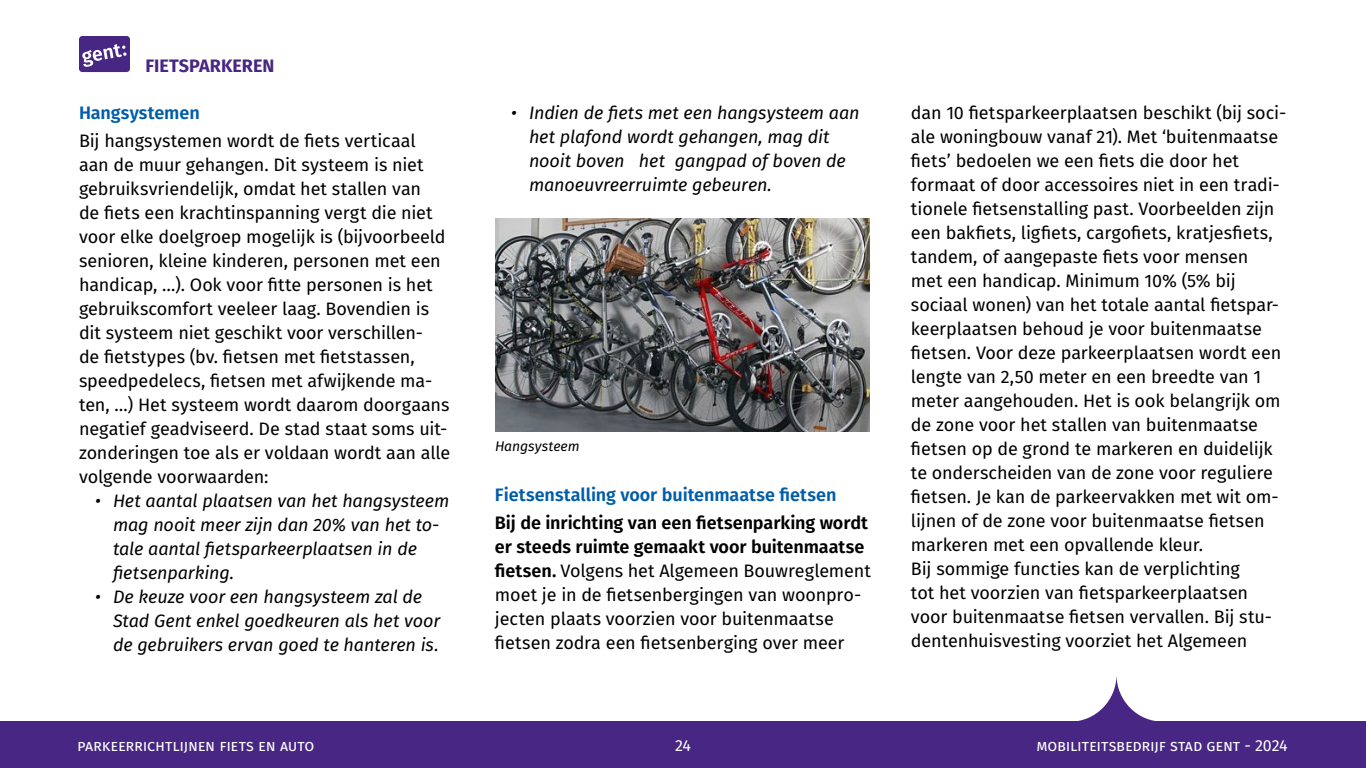
<style>
.page{position:relative;width:1366px;height:768px;background:#fff}
.page>*{position:absolute;margin:0;border:0;box-sizing:border-box;transform-origin:0 0}
.t1{font:18px/24px "Fira Sans";letter-spacing:-.01em;color:#000}
.t2{font:italic 18px/24px "Fira Sans";letter-spacing:-.005em;color:#000}
.t3{font:600 18px "Fira Sans";color:#005da9}
.t4{font:700 18px "Fira Sans";color:#482683}
.t5{font:16px "Fira Sans";letter-spacing:-.01em;color:#fff}
.t6{font:italic 14px "Fira Sans";letter-spacing:-.005em;color:#000}
.s1{font-weight:600}
</style>
<div class="page">
<svg style="left:1070px;top:676px;width:93px;height:46px"></svg>
<div style="left:0;top:722px;width:1366px;height:46px;background:#482683"></div>
<div style="left:79px;top:36px;width:51px;height:36px;background:#482683;border-radius:3px"></div>
<svg style="left:82px;top:44px;width:45px;height:23px"></svg>
<img style="left:496px;top:218px;width:374px;height:214px">
<p class="t4" style="left:146px;top:50px;width:130px">FIETSPARKEREN</p>
<p class="t3" style="left:79px;top:98px;width:122px">Hangsystemen</p>
<p class="t1" style="left:79px;top:128px;width:373px">Bij hangsystemen wordt de fiets verticaal<br>aan de muur gehangen. Dit systeem is niet gebruiksvriendelijk, omdat het stallen van<br>de fiets een krachtinspanning vergt die niet voor elke doelgroep mogelijk is (bijvoorbeeld senioren, kleine kinderen, personen met een handicap, …). Ook voor fitte personen is het gebruikscomfort veeleer laag. Bovendien is dit systeem niet geschikt voor verschillen-<br>de fietstypes (bv. fietsen met fietstassen, speedpedelecs, fietsen met afwijkende ma&shy;ten, …) Het systeem wordt daarom doorgaans negatief geadviseerd. De stad staat soms uit&shy;zonderingen toe als er voldaan wordt aan alle volgende voorwaarden:</p>
<p class="t2" style="left:113px;top:488px;width:338px;text-indent:-18px">• Het aantal plaatsen van het hangsysteem mag nooit meer zijn dan 20% van het to&shy;tale aantal fietsparkeerplaatsen in de fietsenparking.</p>
<p class="t2" style="left:113px;top:584px;width:329px;text-indent:-18px">• De keuze voor een hangsysteem zal de<br>Stad Gent enkel goedkeuren als het voor de gebruikers ervan goed te hanteren is.</p>
<p class="t2" style="left:529px;top:100px;width:332px;text-indent:-18px">• Indien de fiets met een hangsysteem aan het plafond wordt gehangen, mag dit nooit boven het gangpad of boven de manoeuvreerruimte gebeuren.</p>
<p class="t6" style="left:495px;top:436px;width:86px">Hangsysteem</p>
<p class="t3" style="left:495px;top:480px;width:343px">Fietsenstalling voor buitenmaatse fietsen</p>
<p class="t1" style="left:495px;top:510px;width:377px"><span class="s1">Bij de inrichting van een fietsenparking wordt er steeds ruimte gemaakt voor buitenmaatse fietsen.</span> Volgens het Algemeen Bouwreglement moet je in de fietsenbergingen van woonpro&shy;jecten plaats voorzien voor buitenmaatse fietsen zodra een fietsenberging over meer</p>
<p class="t1" style="left:911px;top:100px;width:377px">dan 10 fietsparkeerplaatsen beschikt (bij soci&shy;ale woningbouw vanaf 21). Met ‘buitenmaatse fiets’ bedoelen we een fiets die door het formaat of door accessoires niet in een tradi&shy;tionele fietsenstalling past. Voorbeelden zijn een bakfiets, ligfiets, cargofiets, kratjesfiets, tandem, of aangepaste fiets voor mensen<br>met een handicap. Minimum 10% (5% bij sociaal wonen) van het totale aantal fietspar&shy;keerplaatsen behoud je voor buitenmaatse fietsen. Voor deze parkeerplaatsen wordt een lengte van 2,50 meter en een breedte van 1 meter aangehouden. Het is ook belangrijk om de zone voor het stallen van buitenmaatse fietsen op de grond te markeren en duidelijk te onderscheiden van de zone voor reguliere fietsen. Je kan de parkeervakken met wit om&shy;lijnen of de zone voor buitenmaatse fietsen markeren met een opvallende kleur.<br>Bij sommige functies kan de verplichting<br>tot het voorzien van fietsparkeerplaatsen voor buitenmaatse fietsen vervallen. Bij stu&shy;dentenhuisvesting voorziet het Algemeen</p>
<p class="t5" style="left:77px;top:734px;width:239px">parkeerrichtlijnen fiets en auto</p>
<p class="t5" style="left:675px;top:734px;width:17px">24</p>
<p class="t5" style="left:1036px;top:734px;width:253px">mobiliteitsbedrijf stad gent - 2024</p>
</div>
